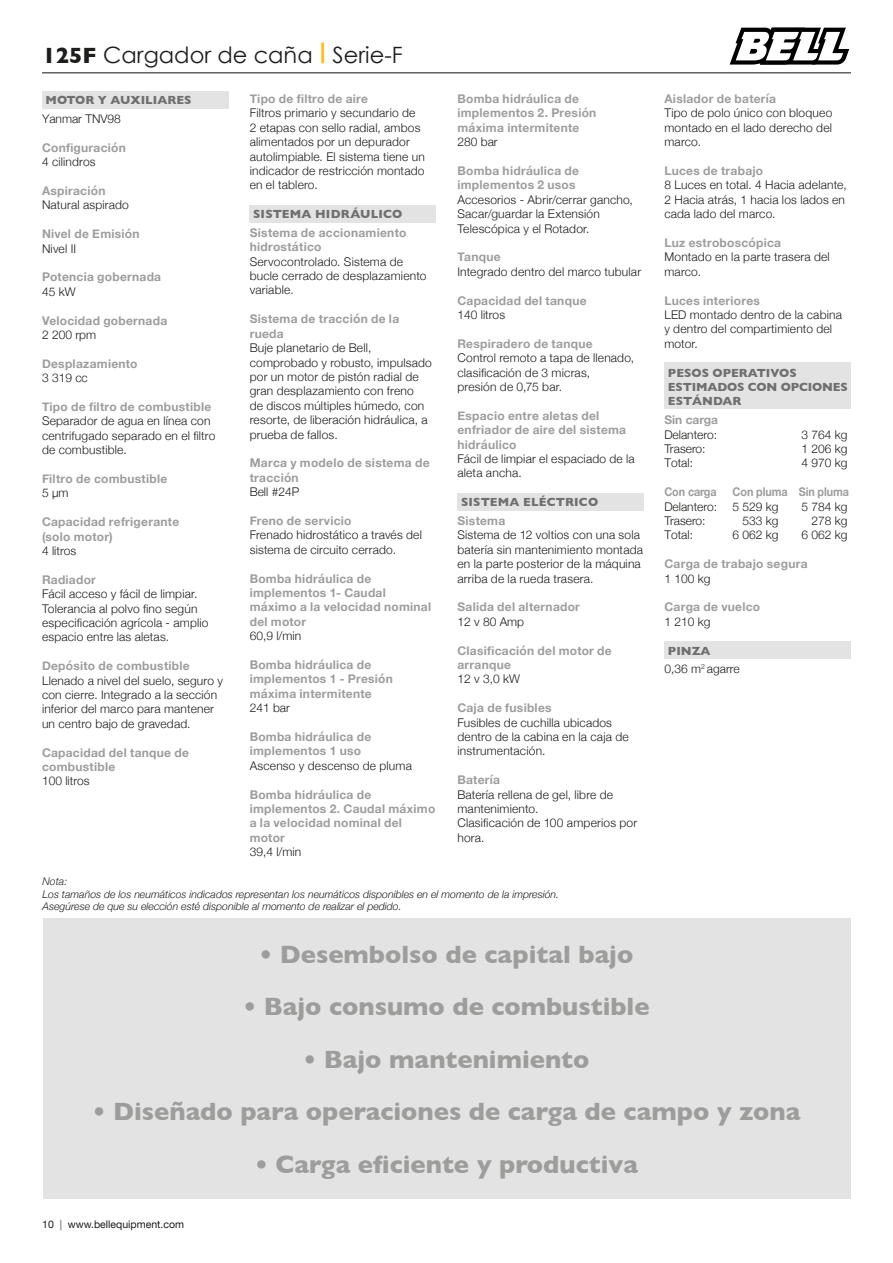
<style>
.page{position:relative;width:893px;height:1263px;background:#fff}
.page>*{position:absolute;margin:0;border:0;box-sizing:border-box;transform-origin:0 0}
.t1{font:700 25.5px "Gill Sans";color:#9d9d9c}
.t2{font:22.5px "Century Gothic";color:#1d1d1b}
.t3{font:300 12px/14.4px "Helvetica Neue";letter-spacing:.015em;color:#1d1d1b}
.t4{font:700 12px/14.4px "Helvetica Neue";letter-spacing:.02em;color:#9d9d9c}
.t5{font:700 12px/14.4px "Gill Sans";color:#706f6f}
.t6{font:700 12px "Helvetica Neue";letter-spacing:-.01em;color:#9d9d9c;scale:.9 1}
.t7{font:700 12px "Helvetica Neue";color:#9d9d9c}
.t8{font:italic 300 10.5px/12.6px "Helvetica Neue";color:#1d1d1b}
.t9{font:10.5px "Helvetica Neue";color:#1d1d1b}
.s1{font-family:"Gill Sans";font-weight:700}
.s2{font-weight:500;color:#878787}
</style>
<div class="page">
<div style="left:664px;top:642px;width:186px;height:17px;background:#e3e3e3"></div>
<div style="left:664px;top:362px;width:186px;height:47px;background:#e3e3e3"></div>
<div style="left:457px;top:494px;width:186px;height:17px;background:#e3e3e3"></div>
<div style="left:250px;top:205px;width:186px;height:17px;background:#e3e3e3"></div>
<div style="left:43px;top:91px;width:186px;height:17px;background:#e3e3e3"></div>
<hr style="left:42px;top:73px;width:809px;height:1px;background:#13110c">
<div style="left:43px;top:918px;width:807px;height:281px;background:#e3e3e3"></div>
<svg style="left:730px;top:28px;width:119px;height:37px"></svg>
<h2 class="t2" style="left:43px;top:41px;width:362px"><span class="s1">125F</span> Cargador de caña <sup>|</sup> Serie-F</h2>
<p class="t5" style="left:46px;top:93px;width:147px">MOTOR Y AUXILIARES</p>
<p class="t3" style="left:42px;top:111px;width:80px">Yanmar TNV98</p>
<p class="t4" style="left:42px;top:141px;width:85px">Configuración</p>
<p class="t3" style="left:42px;top:154px;width:55px">4 cilindros</p>
<p class="t4" style="left:42px;top:184px;width:65px">Aspiración</p>
<p class="t3" style="left:42px;top:197px;width:88px">Natural aspirado</p>
<p class="t4" style="left:42px;top:227px;width:99px">Nivel de Emisión</p>
<p class="t3" style="left:42px;top:240px;width:35px">Nivel II</p>
<p class="t4" style="left:42px;top:270px;width:121px">Potencia gobernada</p>
<p class="t3" style="left:42px;top:283px;width:35px">45 kW</p>
<p class="t4" style="left:42px;top:313px;width:127px">Velocidad gobernada</p>
<p class="t3" style="left:42px;top:327px;width:56px">2 200 rpm</p>
<p class="t4" style="left:42px;top:357px;width:97px">Desplazamiento</p>
<p class="t3" style="left:42px;top:370px;width:47px">3 319 cc</p>
<p class="t4" style="left:42px;top:400px;width:171px">Tipo de filtro de combustible</p>
<p class="t3" style="left:42px;top:413px;width:175px">Separador de agua en línea con centrifugado separado en el filtro de combustible.</p>
<p class="t4" style="left:42px;top:472px;width:127px">Filtro de combustible</p>
<p class="t3" style="left:42px;top:485px;width:28px">5 μm</p>
<p class="t4" style="left:42px;top:515px;width:139px">Capacidad refrigerante (solo motor)</p>
<p class="t3" style="left:42px;top:543px;width:36px">4 litros</p>
<p class="t4" style="left:42px;top:573px;width:55px">Radiador</p>
<p class="t3" style="left:42px;top:586px;width:168px">Fácil acceso y fácil de limpiar.<br>Tolerancia al polvo fino según especificación agrícola - amplio espacio entre las aletas.</p>
<p class="t4" style="left:42px;top:659px;width:149px">Depósito de combustible</p>
<p class="t3" style="left:42px;top:672px;width:182px">Llenado a nivel del suelo, seguro y con cierre. Integrado a la sección inferior del marco para mantener un centro bajo de gravedad.</p>
<p class="t4" style="left:42px;top:745px;width:149px">Capacidad del tanque de combustible</p>
<p class="t3" style="left:42px;top:773px;width:49px">100 litros</p>
<p class="t4" style="left:250px;top:92px;width:120px">Tipo de filtro de aire</p>
<p class="t3" style="left:250px;top:105px;width:177px">Filtros primario y secundario de<br>2 etapas con sello radial, ambos alimentados por un depurador autolimpiable. El sistema tiene un indicador de restricción montado en el tablero.</p>
<p class="t5" style="left:253px;top:207px;width:151px">SISTEMA HIDRÁULICO</p>
<p class="t4" style="left:250px;top:226px;width:158px">Sistema de accionamiento hidrostático</p>
<p class="t3" style="left:250px;top:253px;width:178px">Servocontrolado. Sistema de bucle cerrado de desplazamiento variable.</p>
<p class="t4" style="left:250px;top:312px;width:151px">Sistema de tracción de la rueda</p>
<p class="t3" style="left:250px;top:340px;width:184px">Buje planetario de Bell, comprobado y robusto, impulsado por un motor de pistón radial de gran desplazamiento con freno<br>de discos múltiples húmedo, con resorte, de liberación hidráulica, a prueba de fallos.</p>
<p class="t4" style="left:250px;top:456px;width:181px">Marca y modelo de sistema de tracción</p>
<p class="t3" style="left:250px;top:484px;width:51px">Bell #24P</p>
<p class="t4" style="left:250px;top:514px;width:103px">Freno de servicio</p>
<p class="t3" style="left:250px;top:527px;width:174px">Frenado hidrostático a través del sistema de circuito cerrado.</p>
<p class="t4" style="left:250px;top:571px;width:183px">Bomba hidráulica de implementos 1- Caudal máximo a la velocidad nominal del motor</p>
<p class="t3" style="left:250px;top:628px;width:53px">60,9 l/min</p>
<p class="t4" style="left:250px;top:658px;width:145px">Bomba hidráulica de implementos 1 - Presión máxima intermitente</p>
<p class="t3" style="left:250px;top:700px;width:42px">241 bar</p>
<p class="t4" style="left:250px;top:730px;width:123px">Bomba hidráulica de implementos 1 uso</p>
<p class="t3" style="left:250px;top:757px;width:164px">Ascenso y descenso de pluma</p>
<p class="t4" style="left:250px;top:787px;width:187px">Bomba hidráulica de implementos 2. Caudal máximo a la velocidad nominal del motor</p>
<p class="t3" style="left:250px;top:844px;width:53px">39,4 l/min</p>
<p class="t4" style="left:457px;top:92px;width:140px">Bomba hidráulica de implementos 2. Presión máxima intermitente</p>
<p class="t3" style="left:457px;top:134px;width:42px">280 bar</p>
<p class="t4" style="left:457px;top:164px;width:123px">Bomba hidráulica de implementos 2 usos</p>
<p class="t3" style="left:457px;top:191px;width:177px">Accesorios - Abrir/cerrar gancho,<br>Sacar/guardar la Extensión<br>Telescópica y el Rotador.</p>
<p class="t4" style="left:457px;top:250px;width:45px">Tanque</p>
<p class="t3" style="left:457px;top:263px;width:185px">Integrado dentro del marco tubular</p>
<p class="t4" style="left:457px;top:293px;width:131px">Capacidad del tanque</p>
<p class="t3" style="left:457px;top:307px;width:49px">140 litros</p>
<p class="t4" style="left:457px;top:337px;width:137px">Respiradero de tanque</p>
<p class="t3" style="left:457px;top:350px;width:178px">Control remoto a tapa de llenado, clasificación de 3 micras,<br>presión de 0,75 bar.</p>
<p class="t4" style="left:457px;top:409px;width:170px">Espacio entre aletas del enfriador de aire del sistema hidráulico</p>
<p class="t3" style="left:457px;top:451px;width:179px">Fácil de limpiar el espaciado de la aleta ancha.</p>
<p class="t5" style="left:461px;top:495px;width:139px">SISTEMA ELÉCTRICO</p>
<p class="t4" style="left:457px;top:514px;width:49px">Sistema</p>
<p class="t3" style="left:457px;top:527px;width:187px">Sistema de 12 voltios con una sola batería sin mantenimiento montada en la parte posterior de la máquina arriba de la rueda trasera.</p>
<p class="t4" style="left:457px;top:600px;width:124px">Salida del alternador</p>
<p class="t3" style="left:457px;top:613px;width:68px">12 v 80 Amp</p>
<p class="t4" style="left:457px;top:643px;width:156px">Clasificación del motor de arranque</p>
<p class="t3" style="left:457px;top:671px;width:64px">12 v 3,0 kW</p>
<p class="t4" style="left:457px;top:701px;width:96px">Caja de fusibles</p>
<p class="t3" style="left:457px;top:714px;width:173px">Fusibles de cuchilla ubicados dentro de la cabina en la caja de instrumentación.</p>
<p class="t4" style="left:457px;top:773px;width:44px">Batería</p>
<p class="t3" style="left:457px;top:786px;width:181px">Batería rellena de gel, libre de mantenimiento.<br>Clasificación de 100 amperios por hora.</p>
<p class="t8" style="left:43px;top:874px;width:518px">Nota:<br>Los tamaños de los neumáticos indicados representan los neumáticos disponibles en el momento de la impresión.<br>Asegúrese de que su elección esté disponible al momento de realizar el pedido.</p>
<p class="t4" style="left:664px;top:92px;width:113px">Aislador de batería</p>
<p class="t3" style="left:664px;top:105px;width:169px;text-align:justify">Tipo de polo único con bloqueo montado en el lado derecho del marco.</p>
<p class="t4" style="left:664px;top:164px;width:100px">Luces de trabajo</p>
<p class="t3" style="left:664px;top:177px;width:184px">8 Luces en total. 4 Hacia adelante,<br>2 Hacia atrás, 1 hacia los lados en cada lado del marco.</p>
<p class="t4" style="left:664px;top:236px;width:118px">Luz estroboscópica</p>
<p class="t3" style="left:664px;top:249px;width:167px">Montado en la parte trasera del marco.</p>
<p class="t4" style="left:664px;top:293px;width:97px">Luces interiores</p>
<p class="t3" style="left:664px;top:307px;width:179px">LED montado dentro de la cabina y dentro del compartimiento del motor.</p>
<p class="t5" style="left:668px;top:365px;width:182px">PESOS OPERATIVOS<br>ESTIMADOS CON OPCIONES<br>ESTÁNDAR</p>
<p class="t7" style="left:664px;top:410px;width:55px">Sin carga</p>
<p class="t3" style="left:664px;top:426px;width:54px">Delantero:</p>
<p class="t3" style="left:801px;top:426px;width:48px">3 764 kg</p>
<p class="t3" style="left:664px;top:441px;width:43px">Trasero:</p>
<p class="t3" style="left:801px;top:441px;width:48px">1 206 kg</p>
<p class="t3" style="left:664px;top:455px;width:30px">Total:</p>
<p class="t3" style="left:801px;top:455px;width:48px">4 970 kg</p>
<p class="t6" style="left:664px;top:482px;width:60px">Con carga</p>
<p class="t6" style="left:733px;top:482px;width:131px">Con pluma Sin pluma</p>
<p class="t3" style="left:664px;top:498px;width:54px">Delantero:</p>
<p class="t3" style="left:732px;top:498px;width:48px">5 529 kg</p>
<p class="t3" style="left:801px;top:498px;width:48px">5 784 kg</p>
<p class="t3" style="left:664px;top:513px;width:43px">Trasero:</p>
<p class="t3" style="left:742px;top:513px;width:38px">533 kg</p>
<p class="t3" style="left:811px;top:513px;width:38px">278 kg</p>
<p class="t3" style="left:664px;top:527px;width:30px">Total:</p>
<p class="t3" style="left:732px;top:527px;width:48px">6 062 kg</p>
<p class="t3" style="left:801px;top:527px;width:48px">6 062 kg</p>
<p class="t4" style="left:664px;top:557px;width:145px">Carga de trabajo segura</p>
<p class="t3" style="left:664px;top:570px;width:48px">1 100 kg</p>
<p class="t4" style="left:664px;top:600px;width:97px">Carga de vuelco</p>
<p class="t3" style="left:664px;top:613px;width:48px">1 210 kg</p>
<p class="t5" style="left:668px;top:643px;width:44px">PINZA</p>
<p class="t3" style="left:664px;top:661px;width:77px">0,36 m<sup>2</sup> agarre</p>
<h1 class="t1" style="left:260px;top:934px;width:375px">• Desembolso de capital bajo</h1>
<h1 class="t1" style="left:243px;top:986px;width:408px">• Bajo consumo de combustible</h1>
<h1 class="t1" style="left:303px;top:1039px;width:287px">• Bajo mantenimiento</h1>
<h1 class="t1" style="left:93px;top:1091px;width:709px">• Diseñado para operaciones de carga de campo y zona</h1>
<h1 class="t1" style="left:255px;top:1144px;width:384px">• Carga eficiente y productiva</h1>
<p class="t9" style="left:42px;top:1216px;width:143px">10 <span class="s2">|</span> www.bellequipment.com</p>
</div>
